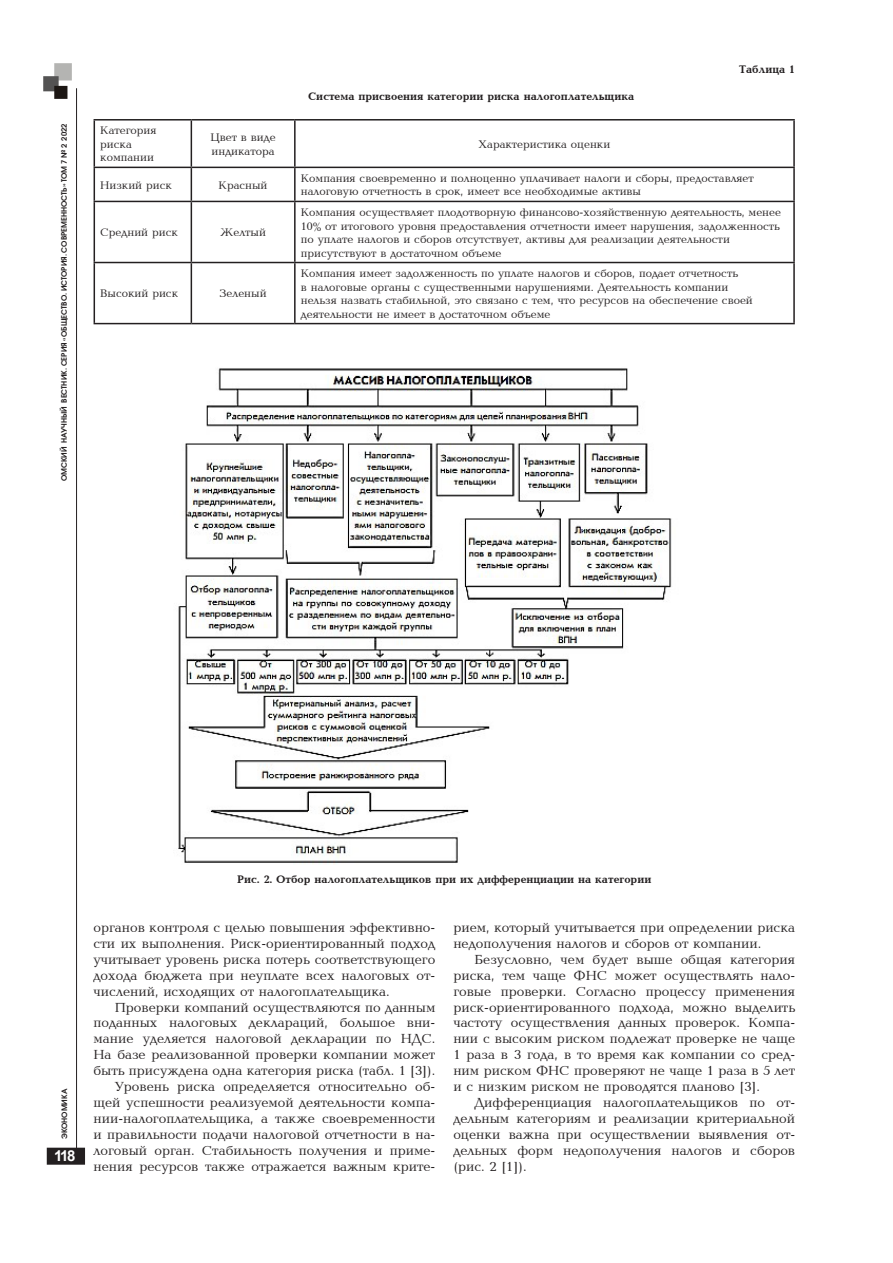
<style>
.page{position:relative;width:893px;height:1263px;background:#fff}
.page>*{position:absolute;margin:0;border:0;box-sizing:border-box;transform-origin:0 0}
.t1{font:700 15px "Arial";color:#fff}
.основной_текст{font:13.5px/15.9px "Baltica CTT";color:#231f20;text-align:justify}
.t2{font:11.25px/13.5px "Baltica CTT";color:#231f20}
.подрисуночная_подпис{font:700 11.25px "Baltica C";color:#231f20}
.t3{font:600 7.5px "Avant Garde Gothic C";color:#231f20}
</style>
<div class="page">
<div style="left:48px;top:1148px;width:36px;height:16px;background:#231f20"></div>
<div style="left:47px;top:1148px;width:38px;height:17px;border:2px solid #231f20"></div>
<hr style="left:76px;top:88px;width:1px;height:1068px;background:#231f20">
<img style="left:43px;top:63px;width:29px;height:36px">
<hr style="left:94px;top:119px;width:97px;height:2px;background:#231f20">
<hr style="left:94px;top:121px;width:1px;height:46px;background:#231f20">
<hr style="left:191px;top:119px;width:104px;height:2px;background:#231f20">
<hr style="left:191px;top:121px;width:1px;height:46px;background:#231f20">
<hr style="left:295px;top:119px;width:500px;height:2px;background:#231f20">
<hr style="left:294px;top:121px;width:2px;height:46px;background:#231f20">
<hr style="left:793px;top:121px;width:2px;height:46px;background:#231f20">
<hr style="left:94px;top:167px;width:97px;height:1px;background:#231f20">
<hr style="left:94px;top:168px;width:1px;height:33px;background:#231f20">
<hr style="left:191px;top:167px;width:104px;height:1px;background:#231f20">
<hr style="left:191px;top:168px;width:1px;height:33px;background:#231f20">
<hr style="left:295px;top:167px;width:500px;height:1px;background:#231f20">
<hr style="left:294px;top:168px;width:2px;height:33px;background:#231f20">
<hr style="left:793px;top:168px;width:2px;height:33px;background:#231f20">
<hr style="left:94px;top:201px;width:97px;height:1px;background:#231f20">
<hr style="left:94px;top:202px;width:1px;height:60px;background:#231f20">
<hr style="left:191px;top:201px;width:104px;height:1px;background:#231f20">
<hr style="left:191px;top:202px;width:1px;height:60px;background:#231f20">
<hr style="left:295px;top:201px;width:500px;height:1px;background:#231f20">
<hr style="left:294px;top:202px;width:2px;height:60px;background:#231f20">
<hr style="left:793px;top:202px;width:2px;height:60px;background:#231f20">
<hr style="left:94px;top:262px;width:97px;height:1px;background:#231f20">
<hr style="left:94px;top:263px;width:1px;height:60px;background:#231f20">
<hr style="left:191px;top:262px;width:104px;height:1px;background:#231f20">
<hr style="left:191px;top:263px;width:1px;height:60px;background:#231f20">
<hr style="left:295px;top:262px;width:500px;height:1px;background:#231f20">
<hr style="left:294px;top:263px;width:2px;height:60px;background:#231f20">
<hr style="left:793px;top:263px;width:2px;height:60px;background:#231f20">
<hr style="left:94px;top:323px;width:97px;height:1px;background:#231f20">
<hr style="left:191px;top:323px;width:104px;height:1px;background:#231f20">
<hr style="left:295px;top:323px;width:500px;height:1px;background:#231f20">
<img style="left:178px;top:368px;width:494px;height:496px">
<p class="t3" style="left:60px;top:481px;width:359px;rotate:-90deg">ОМСКИЙ НАУЧНЫЙ ВЕСТНИК. СЕРИЯ «ОБЩЕСТВО. ИСТОРИЯ. СОВРЕМЕННОСТЬ» ТОМ 7 № 2 2022</p>
<p class="подрисуночная_подпис" style="left:309px;top:90px;width:327px">Система присвоения категории риска налогоплательщика</p>
<p class="подрисуночная_подпис" style="left:739px;top:63px;width:58px">Таблица 1</p>
<p class="t2" style="left:100px;top:124px;width:58px">Категория риска компании</p>
<p class="t2" style="left:210px;top:131px;width:67px">Цвет в виде индикатора</p>
<p class="t2" style="left:479px;top:138px;width:133px">Характеристика оценки</p>
<p class="t2" style="left:100px;top:179px;width:73px">Низкий риск</p>
<p class="t2" style="left:219px;top:179px;width:50px">Красный</p>
<p class="t2" style="left:301px;top:172px;width:455px">Компания своевременно и полноценно уплачивает налоги и сборы, предоставляет налоговую отчетность в срок, имеет все необходимые активы</p>
<p class="t2" style="left:100px;top:226px;width:79px">Средний риск</p>
<p class="t2" style="left:220px;top:226px;width:47px">Желтый</p>
<p class="t2" style="left:301px;top:206px;width:482px">Компания осуществляет плодотворную финансово-хозяйственную деятельность, менее 10% от итогового уровня предоставления отчетности имеет нарушения, задолженность по уплате налогов и сборов отсутствует, активы для реализации деятельности присутствуют в достаточном объеме</p>
<p class="t2" style="left:100px;top:287px;width:79px">Высокий риск</p>
<p class="t2" style="left:220px;top:287px;width:49px">Зеленый</p>
<p class="t2" style="left:301px;top:267px;width:454px">Компания имеет задолженность по уплате налогов и сборов, подает отчетность<br>в налоговые органы с существенными нарушениями. Деятельность компании нельзя назвать стабильной, это связано с тем, что ресурсов на обеспечение своей деятельности не имеет в достаточном объеме</p>
<p class="t3" style="left:60px;top:1139px;width:52px;rotate:-90deg">ЭКОНОМИКА</p>
<p class="t1" style="left:54px;top:1145px;width:23px">118</p>
<p class="подрисуночная_подпис" style="left:237px;top:874px;width:416px">Рис. 2. Отбор налогоплательщиков при их дифференциации на категории</p>
<p class="основной_текст" style="left:94px;top:920px;width:343px">органов контроля с целью повышения эффективно&shy;сти их выполнения. Риск-ориентированный подход учитывает уровень риска потерь соответствующего дохода бюджета при неуплате всех налоговых от&shy;числений, исходящих от налогоплательщика.</p>
<p class="основной_текст" style="left:94px;top:1000px;width:343px;text-indent:21px">Проверки компаний осуществляются по данным поданных налоговых деклараций, большое вни&shy;мание уделяется налоговой декларации по НДС.<br>На базе реализованной проверки компании может быть присуждена одна категория риска (табл. 1 [3]).</p>
<p class="основной_текст" style="left:94px;top:1079px;width:343px;text-indent:21px">Уровень риска определяется относительно об&shy;щей успешности реализуемой деятельности компа&shy;нии-налогоплательщика, а также своевременности и правильности подачи налоговой отчетности в на&shy;логовый орган. Стабильность получения и приме&shy;нения ресурсов также отражается важным крите-</p>
<p class="основной_текст" style="left:453px;top:920px;width:343px">рием, который учитывается при определении риска недополучения налогов и сборов от компании.</p>
<p class="основной_текст" style="left:453px;top:952px;width:343px;text-indent:21px">Безусловно, чем будет выше общая категория риска, тем чаще ФНС может осуществлять нало&shy;говые проверки. Согласно процессу применения риск-ориентированного подхода, можно выделить частоту осуществления данных проверок. Компа&shy;нии с высоким риском подлежат проверке не чаще 1 раза в 3 года, в то время как компании со сред&shy;ним риском ФНС проверяют не чаще 1 раза в 5 лет и с низким риском не проводятся планово [3].</p>
<p class="основной_текст" style="left:453px;top:1095px;width:343px;text-indent:21px">Дифференциация налогоплательщиков по от&shy;дельным категориям и реализации критериальной оценки важна при осуществлении выявления от&shy;дельных форм недополучения налогов и сборов (рис. 2 [1]).</p>
</div>
